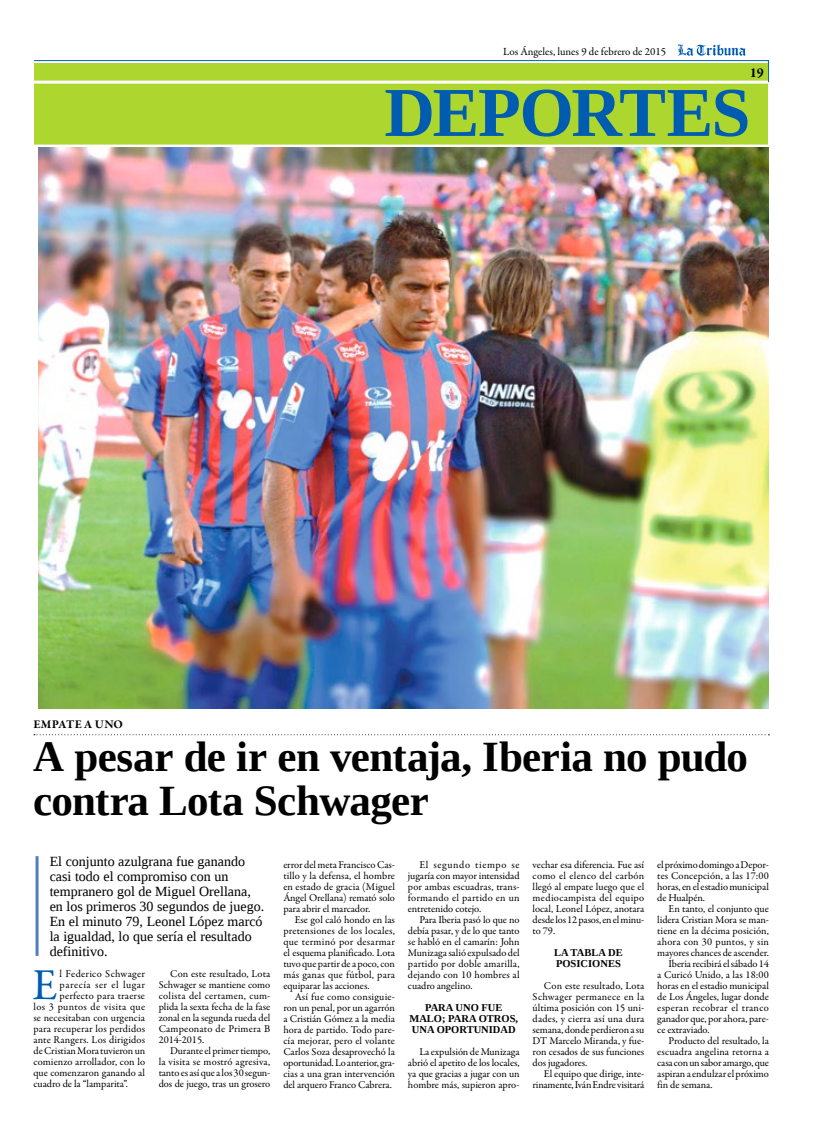
<style>
.page{position:relative;width:820px;height:1134px;background:#fff}
.page>*{position:absolute;margin:0;border:0;box-sizing:border-box;transform-origin:0 0}
.t1{font:700 70px "Liberation Serif";letter-spacing:-.025em;color:#005cb0}
.t2{font:44.5px "Garamond Premr Pro";color:#005cb0}
.t3{font:700 43px/44px "Liberation Serif";letter-spacing:-.015em;color:#000}
.t4{font:14px/15px "Liberation Serif";color:#000}
.t5{font:700 12px "Garamond Premr Pro";letter-spacing:.02em;color:#000}
.t6{font:11px "Garamond Premr Pro";color:#000}
.t7{font:10.5px/11px "Garamond Premr Pro";letter-spacing:-.005em;color:#000;text-align:justify}
.t8{font:10.5px "Garamond Premr Pro";letter-spacing:.015em;color:#000}
.t9{font:10.5px "Garamond Premr Pro";letter-spacing:.02em;color:#000}
.t10{font:10.5px "Garamond Premr Pro";letter-spacing:.025em;color:#000}
.t11{font:700 10.5px/11px "Liberation Serif";color:#000;text-align:center}
.t12{font:10.5px "Garamond Premr Pro";letter-spacing:.035em;color:#000}
.t13{font:10.5px "Garamond Premr Pro";letter-spacing:.03em;color:#000}
.t14{font:10.5px "Garamond Premr Pro";letter-spacing:.05em;color:#000}
.t15{font:10.5px "Garamond Premr Pro";letter-spacing:.06em;color:#000}
</style>
<div class="page">
<svg style="left:34px;top:44px;width:735px;height:39px"></svg>
<div style="left:34px;top:63px;width:733px;height:82px;background:#add62e"></div>
<hr style="left:34px;top:81px;width:733px;height:3px;background:#fff">
<svg style="left:34px;top:734px;width:735px;height:1px"></svg>
<hr style="left:36px;top:856px;width:3px;height:100px;background:#517dc3">
<img style="left:39px;top:148px;width:729px;height:561px">
<p class="t6" style="left:503px;top:45px;width:164px">Los Ángeles, lunes 9 de febrero de 2015</p>
<p class="t1" style="left:384px;top:65px;width:367px">DEPORTES</p>
<p class="t5" style="left:34px;top:717px;width:91px">EMPATE A UNO</p>
<p class="t3" style="left:33px;top:734px;width:716px">A pesar de ir en ventaja, Iberia no pudo contra Lota Schwager</p>
<p class="t4" style="left:50px;top:854px;width:216px">El conjunto azulgrana fue ganando casi todo el compromiso con un tempranero gol de Miguel Orellana, en los primeros 30 segundos de juego.<br>En el minuto 79, Leonel López marcó la igualdad, lo que sería el resultado definitivo.</p>
<p class="t2" style="left:33px;top:958px;width:27px">E</p>
<p class="t13" style="left:60px;top:967px;width:87px">l Federico Schwager</p>
<p class="t7" style="left:283px;top:859px;width:113px">error del meta Francisco Cas-</p>
<p class="t7" style="left:283px;top:870px;width:113px">tillo y la defensa, el hombre</p>
<p class="t7" style="left:283px;top:881px;width:113px">en estado de gracia (Miguel</p>
<p class="t7" style="left:283px;top:892px;width:113px">Ángel Orellana) remató solo</p>
<p class="t7" style="left:283px;top:903px;width:88px">para abrir el marcador.</p>
<p class="t7" style="left:294px;top:914px;width:102px">Ese gol caló hondo en las</p>
<p class="t9" style="left:283px;top:924px;width:113px">pretensiones de los locales,</p>
<p class="t10" style="left:283px;top:935px;width:113px">que terminó por desarmar</p>
<p class="t7" style="left:283px;top:947px;width:113px">el esquema planificado. Lota</p>
<p class="t7" style="left:283px;top:958px;width:113px">tuvo que partir de a poco, con</p>
<p class="t9" style="left:283px;top:968px;width:113px">más ganas que fútbol, para</p>
<p class="t7" style="left:283px;top:980px;width:88px">equiparar las acciones.</p>
<p class="t8" style="left:294px;top:990px;width:102px">Así fue como consiguie-</p>
<p class="t7" style="left:283px;top:1002px;width:113px">ron un penal, por un agarrón</p>
<p class="t7" style="left:283px;top:1013px;width:113px">a Cristián Gómez a la media</p>
<p class="t7" style="left:283px;top:1024px;width:113px">hora de partido. Todo pare-</p>
<p class="t8" style="left:283px;top:1034px;width:113px">cía mejorar, pero el volante</p>
<p class="t7" style="left:283px;top:1046px;width:113px">Carlos Soza desaprovechó la</p>
<p class="t7" style="left:283px;top:1057px;width:113px">oportunidad. Lo anterior, gra-</p>
<p class="t7" style="left:283px;top:1068px;width:113px">cias a una gran intervención</p>
<p class="t7" style="left:283px;top:1079px;width:110px">del arquero Franco Cabrera.</p>
<p class="t15" style="left:419px;top:858px;width:102px">El segundo tiempo se</p>
<p class="t7" style="left:408px;top:870px;width:113px">jugaría con mayor intensidad</p>
<p class="t7" style="left:408px;top:881px;width:113px">por ambas escuadras, trans-</p>
<p class="t9" style="left:408px;top:891px;width:113px">formando el partido en un</p>
<p class="t7" style="left:408px;top:903px;width:75px">entretenido cotejo.</p>
<p class="t7" style="left:419px;top:914px;width:102px">Para Iberia pasó lo que no</p>
<p class="t7" style="left:408px;top:925px;width:113px">debía pasar, y de lo que tanto</p>
<p class="t7" style="left:408px;top:936px;width:113px">se habló en el camarín: John</p>
<p class="t7" style="left:408px;top:947px;width:113px">Munizaga salió expulsado del</p>
<p class="t8" style="left:408px;top:957px;width:113px">partido por doble amarilla,</p>
<p class="t8" style="left:408px;top:968px;width:113px">dejando con 10 hombres al</p>
<p class="t7" style="left:408px;top:980px;width:66px">cuadro angelino.</p>
<p class="t11" style="left:409px;top:1001px;width:110px">PARA UNO FUE<br>MALO; PARA OTROS,<br>UNA OPORTUNIDAD</p>
<p class="t7" style="left:408px;top:1046px;width:113px;text-indent:11px">La expulsión de Munizaga abrió el apetito de los locales, ya que gracias a jugar con un hombre más, supieron apro-</p>
<p class="t7" style="left:532px;top:859px;width:113px">vechar esa diferencia. Fue así como el elenco del carbón llegó al empate luego que el mediocampista del equipo local, Leonel López, anotara desde los 12 pasos, en el minu&shy;to 79.</p>
<p class="t11" style="left:554px;top:946px;width:70px;text-align:left">LA TABLA DE<br>POSICIONES</p>
<p class="t7" style="left:543px;top:980px;width:102px">Con este resultado, Lota</p>
<p class="t10" style="left:532px;top:990px;width:113px">Schwager permanece en la</p>
<p class="t7" style="left:532px;top:1002px;width:113px">última posición con 15 uni-</p>
<p class="t8" style="left:532px;top:1012px;width:113px">dades, y cierra así una dura</p>
<p class="t7" style="left:532px;top:1024px;width:113px">semana, donde perdieron a su</p>
<p class="t7" style="left:532px;top:1035px;width:113px">DT Marcelo Miranda, y fue-</p>
<p class="t7" style="left:532px;top:1046px;width:113px">ron cesados de sus funciones</p>
<p class="t7" style="left:532px;top:1057px;width:56px">dos jugadores.</p>
<p class="t7" style="left:543px;top:1068px;width:102px">El equipo que dirige, inte-</p>
<p class="t7" style="left:532px;top:1079px;width:113px">rinamente, Iván Endre visitará</p>
<p class="t7" style="left:657px;top:859px;width:113px">el próximo domingo a Depor-</p>
<p class="t7" style="left:657px;top:870px;width:113px">tes Concepción, a las 17:00</p>
<p class="t7" style="left:657px;top:881px;width:113px">horas, en el estadio municipal</p>
<p class="t7" style="left:657px;top:892px;width:49px">de Hualpén.</p>
<p class="t7" style="left:668px;top:903px;width:102px">En tanto, el conjunto que</p>
<p class="t7" style="left:657px;top:914px;width:113px">lidera Cristian Mora se man-</p>
<p class="t7" style="left:657px;top:925px;width:113px">tiene en la décima posición,</p>
<p class="t9" style="left:657px;top:935px;width:113px">ahora con 30 puntos, y sin</p>
<p class="t7" style="left:657px;top:947px;width:113px">mayores chances de ascender.</p>
<p class="t7" style="left:668px;top:958px;width:102px">Iberia recibirá el sábado 14</p>
<p class="t7" style="left:657px;top:969px;width:113px">a Curicó Unido, a las 18:00</p>
<p class="t7" style="left:657px;top:980px;width:113px">horas en el estadio municipal</p>
<p class="t7" style="left:657px;top:991px;width:113px">de Los Ángeles, lugar donde</p>
<p class="t10" style="left:657px;top:1001px;width:113px">esperan recobrar el tranco</p>
<p class="t7" style="left:657px;top:1013px;width:113px">ganador que, por ahora, pare-</p>
<p class="t7" style="left:657px;top:1024px;width:54px">ce extraviado.</p>
<p class="t7" style="left:668px;top:1035px;width:102px">Producto del resultado, la</p>
<p class="t7" style="left:657px;top:1046px;width:113px">escuadra angelina retorna a</p>
<p class="t7" style="left:657px;top:1057px;width:113px">casa con un sabor amargo, que</p>
<p class="t7" style="left:657px;top:1068px;width:113px">aspiran a endulzar el próximo</p>
<p class="t7" style="left:657px;top:1079px;width:57px">fin de semana.</p>
<p class="t7" style="left:170px;top:968px;width:102px">Con este resultado, Lota</p>
<p class="t7" style="left:159px;top:979px;width:113px">Schwager se mantiene como</p>
<p class="t10" style="left:159px;top:989px;width:113px">colista del certamen, cum-</p>
<p class="t7" style="left:159px;top:1001px;width:113px">plida la sexta fecha de la fase</p>
<p class="t7" style="left:159px;top:1012px;width:113px">zonal en la segunda rueda del</p>
<p class="t8" style="left:159px;top:1022px;width:113px">Campeonato de Primera B</p>
<p class="t7" style="left:159px;top:1034px;width:47px">2014-2015.</p>
<p class="t7" style="left:170px;top:1045px;width:102px">Durante el primer tiempo,</p>
<p class="t8" style="left:159px;top:1055px;width:113px">la visita se mostró agresiva,</p>
<p class="t7" style="left:159px;top:1067px;width:113px">tanto es así que a los 30 segun-</p>
<p class="t7" style="left:159px;top:1078px;width:113px">dos de juego, tras un grosero</p>
<p class="t14" style="left:60px;top:978px;width:87px">parecía ser el lugar</p>
<p class="t9" style="left:60px;top:989px;width:87px">perfecto para traerse</p>
<p class="t12" style="left:33px;top:1000px;width:113px">los 3 puntos de visita que</p>
<p class="t7" style="left:33px;top:1012px;width:113px">se necesitaban con urgencia</p>
<p class="t8" style="left:33px;top:1022px;width:113px">para recuperar los perdidos</p>
<p class="t8" style="left:33px;top:1033px;width:113px">ante Rangers. Los dirigidos</p>
<p class="t7" style="left:33px;top:1045px;width:113px">de Cristian Mora tuvieron un</p>
<p class="t7" style="left:33px;top:1056px;width:113px">comienzo arrollador, con lo</p>
<p class="t7" style="left:33px;top:1067px;width:113px">que comenzaron ganando al</p>
<p class="t7" style="left:33px;top:1078px;width:96px">cuadro de la “lamparita”.</p>
</div>
